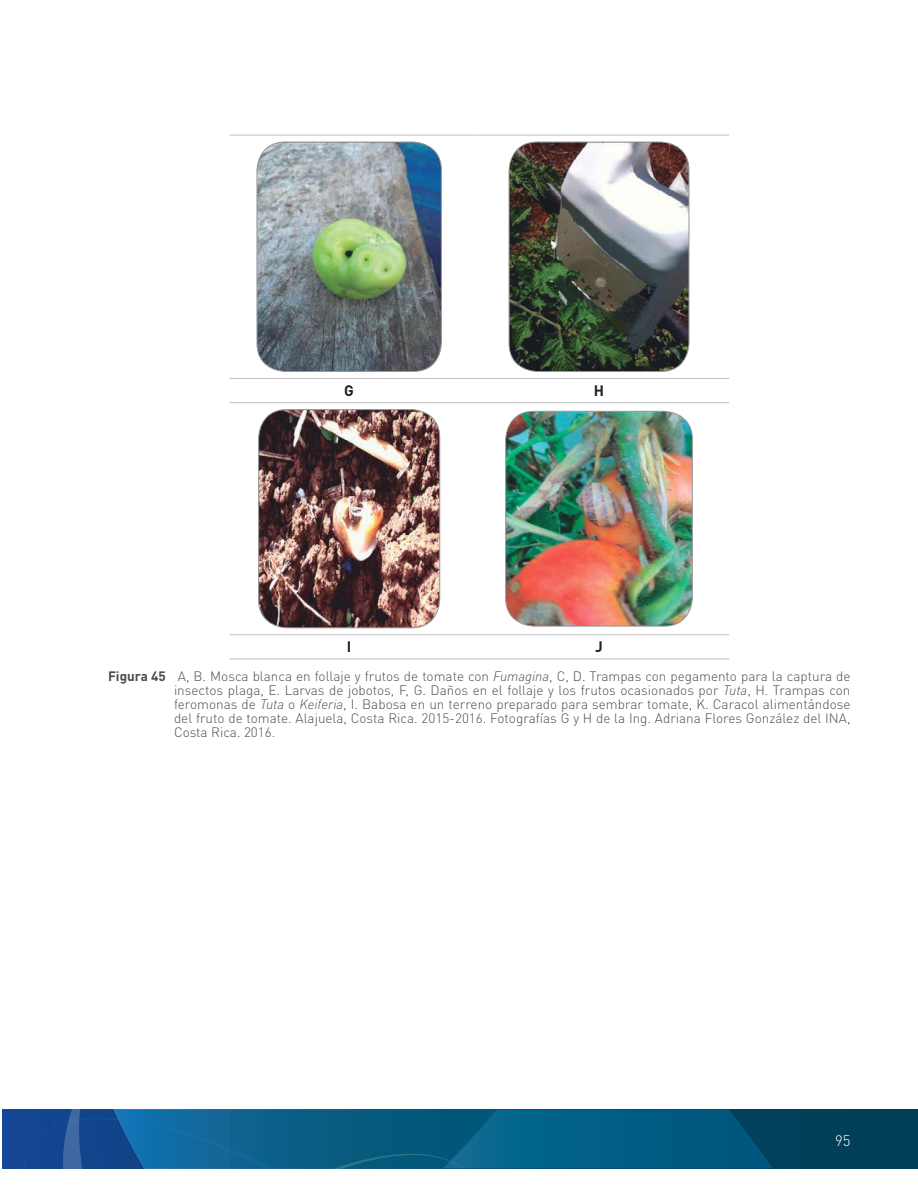
<style>
.page{position:relative;width:918px;height:1188px;background:#fff}
.page>*{position:absolute;margin:0;border:0;box-sizing:border-box;transform-origin:0 0}
.t1{font:700 15px "DIN Pro";color:#241f1f}
.t2{font:300 15px "DIN Pro";color:#fff}
.t3{font:300 13.5px/14.1px "DIN Pro";color:#4e4b4c;text-align:justify}
.s1{font-weight:700}
.s2{font-style:italic}
</style>
<div class="page">
<div style="left:2px;top:1110px;width:916px;height:59px;background:#013f59"></div>
<svg style="left:2px;top:1110px;width:771px;height:59px;background:#095b88"></svg>
<hr style="left:229px;top:135px;width:249px;height:1px;background:#c0bfc1">
<hr style="left:478px;top:135px;width:251px;height:1px;background:#c0bfc1">
<hr style="left:229px;top:378px;width:249px;height:1px;background:#c0bfc1">
<hr style="left:478px;top:378px;width:251px;height:1px;background:#c0bfc1">
<hr style="left:229px;top:402px;width:249px;height:1px;background:#c0bfc1">
<hr style="left:478px;top:402px;width:251px;height:1px;background:#c0bfc1">
<hr style="left:229px;top:635px;width:249px;height:1px;background:#c0bfc1">
<hr style="left:478px;top:635px;width:251px;height:1px;background:#c0bfc1">
<hr style="left:229px;top:659px;width:249px;height:1px;background:#c0bfc1">
<hr style="left:478px;top:659px;width:251px;height:1px;background:#c0bfc1">
<img style="left:257px;top:142px;width:184px;height:229px">
<div style="left:257px;top:142px;width:185px;height:230px;border:1px solid #969698;border-radius:28px"></div>
<img style="left:509px;top:142px;width:180px;height:230px">
<div style="left:509px;top:142px;width:180px;height:230px;border:1px solid #969698;border-radius:28px"></div>
<img style="left:259px;top:410px;width:181px;height:218px">
<div style="left:258px;top:409px;width:182px;height:219px;border:1px solid #969698;border-radius:28px"></div>
<img style="left:506px;top:411px;width:186px;height:215px">
<div style="left:505px;top:411px;width:188px;height:215px;border:1px solid #969698;border-radius:28px"></div>
<p class="t1" style="left:344px;top:378px;width:11px">G</p>
<p class="t1" style="left:594px;top:378px;width:12px">H</p>
<p class="t1" style="left:347px;top:634px;width:6px">I</p>
<p class="t1" style="left:595px;top:634px;width:9px">J</p>
<p class="t3" style="left:174px;top:668px;width:678px;text-indent:-66px"><span class="s1">Figura 45</span> A, B. Mosca blanca en follaje y frutos de tomate con <span class="s2">Fumagina</span>, C, D. Trampas con pegamento para la captura de insectos plaga, E. Larvas de jobotos, F, G. Daños en el follaje y los frutos ocasionados por <span class="s2">Tuta</span>, H. Trampas con feromonas de <span class="s2">Tuta</span> o <span class="s2">Keiferia</span>, I. Babosa en un terreno preparado para sembrar tomate, K. Caracol alimentándose del fruto de tomate. Alajuela, Costa Rica. 2015-2016. Fotografías G y H de la Ing. Adriana Flores González del INA, Costa Rica. 2016.</p>
<p class="t2" style="left:835px;top:1129px;width:17px">95</p>
</div>
